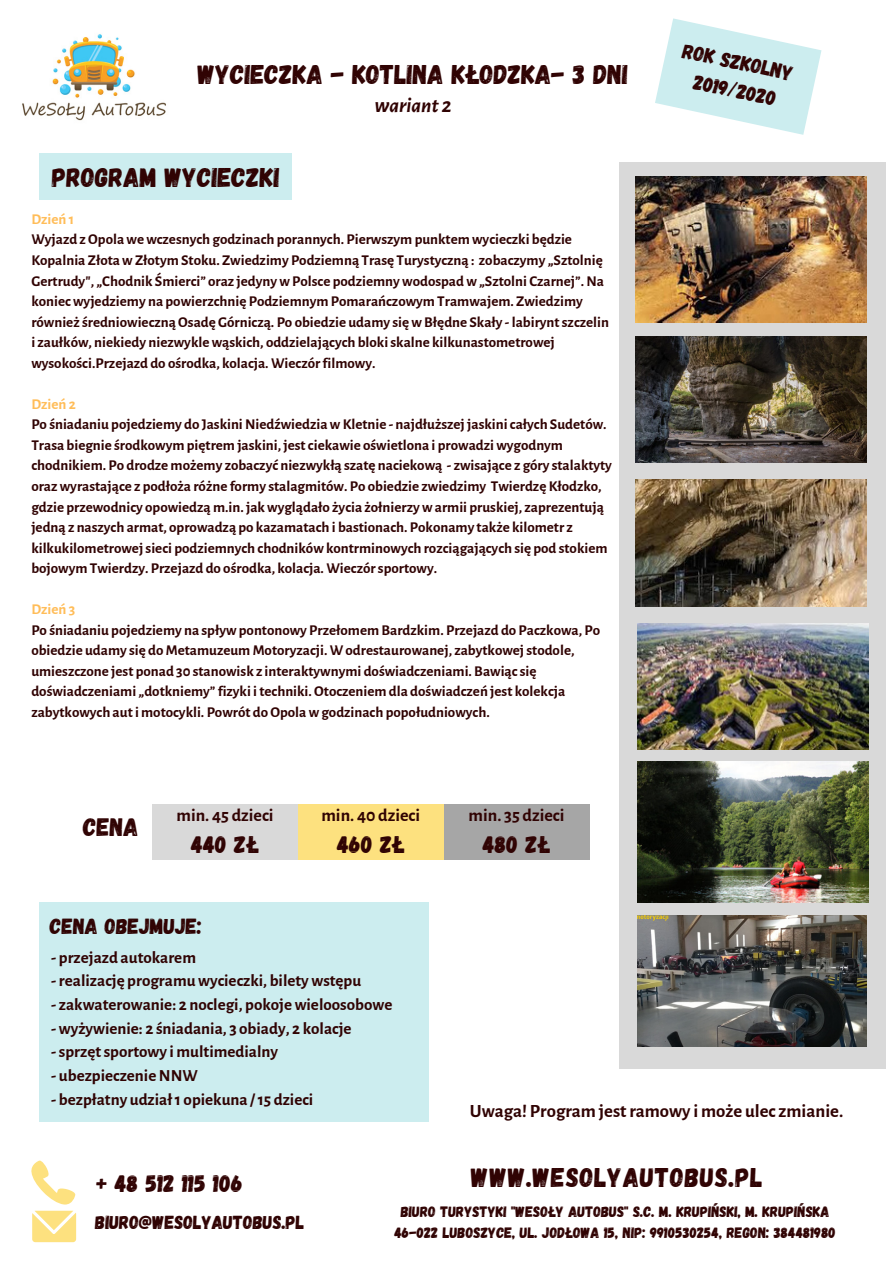
<style>
.page{position:relative;width:894px;height:1264px;background:#fff}
.page>*{position:absolute;margin:0;border:0;box-sizing:border-box;transform-origin:0 0}
.t1{font:27px "Gagalin";color:#300303}
.t2{font:27px "Gagalin";letter-spacing:.03em;color:#300303}
.t3{font:25.2px "Gagalin";color:#300303}
.t4{font:24px "Gagalin";color:#300303}
.t5{font:21.9px "Gagalin";color:#300303}
.t6{font:italic 700 21px "Alegreya Sans";color:#300303}
.t7{font:20.7px/28.2px "Gagalin";color:#300303;text-align:center}
.t8{font:700 18.75px "Alegreya Sans";color:#300303}
.t9{font:18.75px "Gagalin";color:#300303}
.t10{font:700 18px "Alegreya Sans";color:#300303}
.t11{font:700 16.95px/23.7px "Alegreya Sans";color:#300303}
.t12{font:700 15px/20.5px "Alegreya Sans";color:#300303}
.t13{font:15px/20.9px "Gagalin";color:#300303;text-align:center}
.t14{font:700 15px "Alegreya Sans";color:#ffbd59}
</style>
<div class="page">
<img style="left:22px;top:34px;width:144px;height:87px">
<div style="left:619px;top:161px;width:266px;height:907px;background:#d9d9d9"></div>
<div style="left:39px;top:902px;width:389px;height:219px;background:#ccedef"></div>
<svg style="left:32px;top:1210px;width:44px;height:32px"></svg>
<svg style="left:31px;top:1160px;width:44px;height:44px"></svg>
<div style="left:443px;top:804px;width:146px;height:55px;background:#a6a6a6"></div>
<div style="left:152px;top:804px;width:146px;height:55px;background:#d9d9d9"></div>
<div style="left:298px;top:804px;width:145px;height:55px;background:#fde17f"></div>
<img style="left:635px;top:176px;width:231px;height:147px">
<svg style="left:655px;top:18px;width:166px;height:117px"></svg>
<div style="left:39px;top:153px;width:253px;height:47px;background:#ccedef"></div>
<img style="left:635px;top:480px;width:231px;height:126px">
<img style="left:637px;top:623px;width:230px;height:126px">
<img style="left:637px;top:915px;width:229px;height:131px">
<img style="left:637px;top:761px;width:230px;height:141px">
<img style="left:635px;top:336px;width:231px;height:126px">
<h1 class="t1" style="left:198px;top:56px;width:431px">WYCIECZKA - KOTLINA KŁODZKA- 3 DNI</h1>
<h3 class="t6" style="left:374px;top:93px;width:78px">wariant 2</h3>
<h1 class="t1" style="left:52px;top:159px;width:229px">PROGRAM WYCIECZKI</h1>
<p class="t14" style="left:31px;top:210px;width:44px">Dzień 1</p>
<p class="t12" style="left:31px;top:230px;width:579px">Wyjazd zOpolawewczesnych godzinach porannych. Pierwszym punktem wycieczki będzie Kopalnia ZłotawZłotym Stoku. Zwiedzimy Podziemną Trasę Turystyczną : zobaczymy „Sztolnię Gertrudy",„Chodnik Śmierci” oraz jedynywPolsce podziemnywodospadw„Sztolni Czarnej”.Na koniecwyjedziemy na powierzchnię Podziemnym Pomarańczowym Tramwajem. Zwiedzimy również średniowiecznąOsadę Górniczą. Po obiedzie udamy sięwBłędne Skały -labiryntszczelin i zaułków, niekiedy niezwyklewąskich, oddzielających blokiskalne kilkunastometrowej wysokości.Przejazd do ośrodka, kolacja. Wieczórfilmowy.</p>
<p class="t14" style="left:31px;top:395px;width:46px">Dzień 2</p>
<p class="t12" style="left:31px;top:414px;width:582px">Po śniadaniu pojedziemy do JaskiniNiedźwiedziawKletnie - najdłuższej jaskinicałych Sudetów.<br>Trasa biegnie środkowym piętrem jaskini, jestciekawie oświetlona i prowadziwygodnym chodnikiem. Po drodze możemy zobaczyć niezwykłą szatę naciekową - zwisające z góry stalaktyty orazwyrastające z podłoża różne formy stalagmitów. Po obiedzie zwiedzimy Twierdzę Kłodzko, gdzie przewodnicy opowiedzą m.in. jakwyglądało życia żołnierzywarmii pruskiej, zaprezentują jedną z naszych armat, oprowadzą po kazamatach i bastionach. Pokonamy także kilometr z kilkukilometrowejsieci podziemnych chodnikówkontrminowych rozciągających się pod stokiem bojowym Twierdzy. Przejazd do ośrodka, kolacja. Wieczórsportowy.</p>
<p class="t14" style="left:31px;top:600px;width:45px">Dzień 3</p>
<p class="t12" style="left:31px;top:620px;width:570px">Po śniadaniu pojedziemy na spływpontonowy Przełomem Bardzkim. Przejazd do Paczkowa, Po obiedzie udamy się doMetamuzeum Motoryzacji. Wodrestaurowanej, zabytkowejstodole, umieszczone jest ponad 30 stanowisk z interaktywnymi doświadczeniami. Bawiącsię doświadczeniami„dotkniemy”fizyki itechniki.Otoczeniem dla doświadczeń jest kolekcja zabytkowych auti motocykli. Powrót doOpolawgodzinach popołudniowych.</p>
<h2 class="t3" style="left:83px;top:811px;width:57px">CENA</h2>
<p class="t10" style="left:176px;top:804px;width:99px">min. 45 dzieci</p>
<h3 class="t4" style="left:191px;top:829px;width:69px">440 ZŁ</h3>
<h3 class="t5" style="left:50px;top:912px;width:153px">CENA OBEJMUJE:</h3>
<p class="t10" style="left:321px;top:804px;width:100px">min. 40 dzieci</p>
<h3 class="t4" style="left:337px;top:829px;width:69px">460 ZŁ</h3>
<p class="t10" style="left:468px;top:804px;width:97px">min. 35 dzieci</p>
<h3 class="t4" style="left:483px;top:829px;width:69px">480 ZŁ</h3>
<h3 class="t7" style="left:686px;top:36px;width:114px;rotate:12deg">ROK SZKOLNY<br>2019/2020</h3>
<p class="t11" style="left:51px;top:945px;width:311px">- przejazd autokarem<br>-realizację programuwycieczki, biletywstępu</p>
<p class="t11" style="left:51px;top:993px;width:342px">- zakwaterowanie: 2 noclegi, pokojewieloosobowe -wyżywienie: 2 śniadania, 3 obiady, 2 kolacje -sprzętsportowy i multimedialny</p>
<p class="t11" style="left:51px;top:1064px;width:148px">- ubezpieczenieNNW</p>
<p class="t11" style="left:51px;top:1087px;width:263px">- bezpłatny udział1 opiekuna /15 dzieci</p>
<h3 class="t4" style="left:95px;top:1167px;width:149px">+ 48 512 115 106</h3>
<p class="t8" style="left:469px;top:1099px;width:375px">Uwaga! Program jestramowy i może ulec zmianie.</p>
<h1 class="t2" style="left:471px;top:1159px;width:293px">WWW.WESOLYAUTOBUS.PL</h1>
<p class="t9" style="left:95px;top:1210px;width:210px">BIURO@WESOLYAUTOBUS.PL</p>
<p class="t13" style="left:394px;top:1200px;width:443px">BIURO TURYSTYKI "WESOŁY AUTOBUS" S.C. M. KRUPIŃSKI, M. KRUPIŃSKA<br>46-022 LUBOSZYCE, UL. JODŁOWA 15, NIP: 9910530254, REGON: 384481980</p>
</div>
